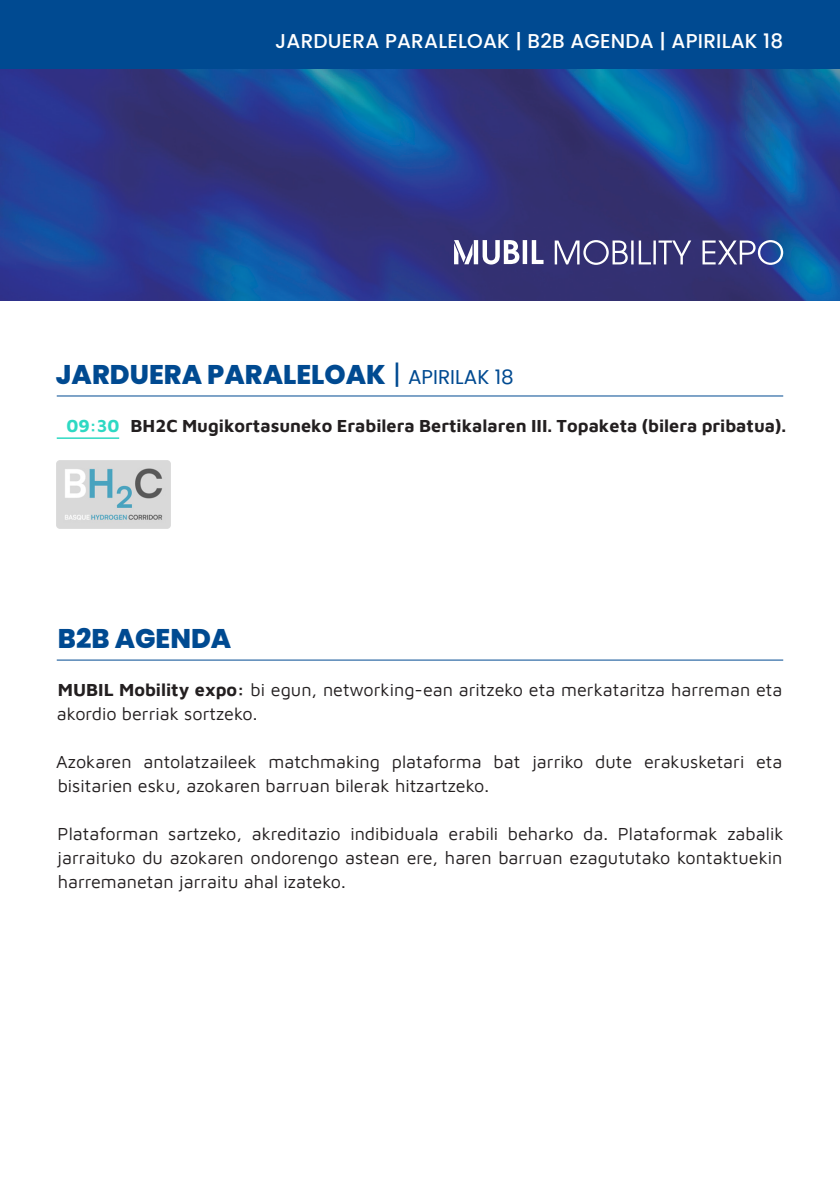
<style>
.page{position:relative;width:840px;height:1191px;background:#fff}
.page>*{position:absolute;margin:0;border:0;box-sizing:border-box;transform-origin:0 0}
.t1{font:800 27px "Poppins";color:#004a91}
.t2{font:500 20px "Poppins";letter-spacing:.01em;color:#fff}
.t3{font:18px/24px "Maven Pro";color:#231f20}
.t4{font:700 18px "Maven Pro";color:#231f20}
.s1{font-weight:400}
.s2{font-weight:400;font-size:20px}
.s3{color:#2ed9c3}
.s4{font-weight:700}
</style>
<div class="page">
<img style="left:0;top:68px;width:839px;height:232px">
<div style="left:0;top:0;width:839px;height:68px;background:#004a91"></div>
<hr style="left:57px;top:395px;width:725px;height:1px;background:#004a91">
<hr style="left:57px;top:437px;width:62px;height:2px;background:#2ed9c3">
<hr style="left:57px;top:659px;width:725px;height:1px;background:#004a91">
<img style="left:57px;top:460px;width:113px;height:68px">
<svg style="left:554px;top:240px;width:228px;height:25px"></svg>
<svg style="left:454px;top:240px;width:89px;height:24px"></svg>
<p class="t2" style="left:275px;top:29px;width:509px">JARDUERA PARALELOAK | B2B AGENDA | APIRILAK 18</p>
<h1 class="t1" style="left:56px;top:359px;width:459px">JARDUERA PARALELOAK <span class="s1">|</span> <span class="s2">APIRILAK 18</span></h1>
<p class="t4" style="left:67px;top:413px;width:720px"><span class="s3">09:30</span> BH2C Mugikortasuneko Erabilera Bertikalaren III. Topaketa (bilera pribatua).</p>
<h1 class="t1" style="left:58px;top:623px;width:175px">B2B AGENDA</h1>
<p class="t3" style="left:57px;top:677px;width:726px"><span class="s4">MUBIL Mobility expo:</span> bi egun, networking-ean aritzeko eta merkataritza harreman eta akordio berriak sortzeko.</p>
<p class="t3" style="left:56px;top:749px;width:727px">Azokaren antolatzaileek matchmaking plataforma bat jarriko dute erakusketari eta bisitarien esku, azokaren barruan bilerak hitzartzeko.</p>
<p class="t3" style="left:57px;top:821px;width:727px;text-align:justify">Plataforman sartzeko, akreditazio indibiduala erabili beharko da. Plataformak zabalik jarraituko du azokaren ondorengo astean ere, haren barruan ezagututako kontaktuekin harremanetan jarraitu ahal izateko.</p>
</div>
